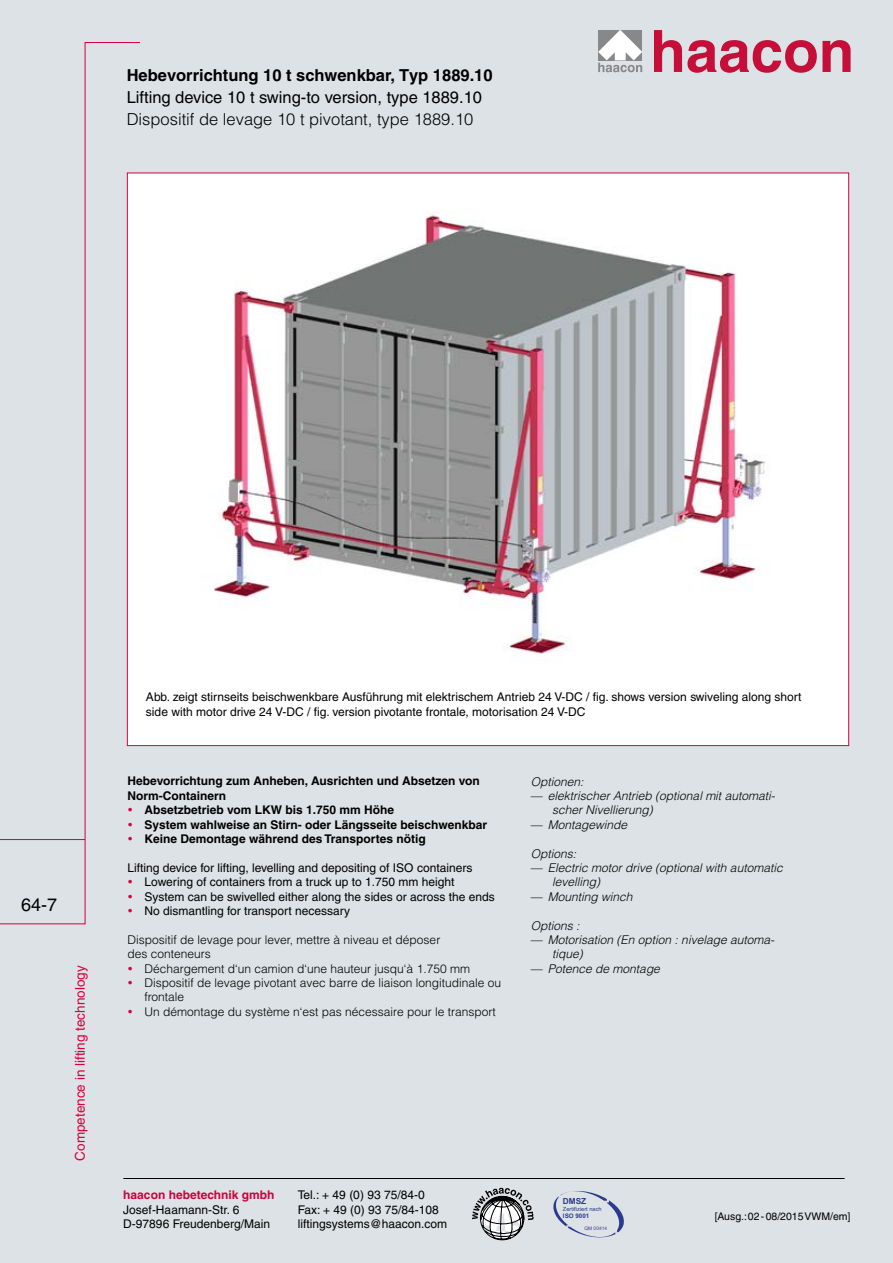
<style>
.page{position:relative;width:893px;height:1263px;background:#dce2e5}
.page>*{position:absolute;margin:0;border:0;box-sizing:border-box;transform-origin:0 0}
.t1{font:18px "Helvetica";color:#000}
.t2{font:16.5px "Helvetica";color:#000}
.t3{font:300 16.5px "Helvetica";color:#000}
.t4{font:700 16.5px "Helvetica";color:#000}
.t5{font:13.5px "Helvetica";color:#da003b}
.t6{font:12px/14.4px "Helvetica";color:#000}
.t7{font:300 12px/14.4px "Helvetica";color:#000}
.t8{font:italic 300 12px/14.4px "Helvetica";color:#000}
.t9{font:700 12px "Helvetica";color:#000}
.t10{font:700 12px "Helvetica";color:#cb023a}
.t11{font:10.5px "Helvetica";color:#000}
.t12{font:700 8.25px "Arial";color:#2a3b8e}
.t13{font:700 6.3px "Arial";color:#2a3b8e}
.t14{font:5.7px "Arial";color:#2a3b8e}
.t15{font:4.8px "Arial";color:#4b3c8d}
.s1{font-style:normal}
</style>
<div class="page">
<hr style="left:85px;top:42px;width:55px;height:1px;background:#da003b">
<hr style="left:85px;top:42px;width:1px;height:797px;background:#da003b">
<div style="left:0;top:839px;width:85px;height:85px;background:#dce2e5"></div>
<svg style="left:654px;top:30px;width:197px;height:43px;background:#d2889b"></svg>
<svg style="left:598px;top:30px;width:44px;height:42px"></svg>
<hr style="left:123px;top:1178px;width:722px;height:1px;background:#000">
<svg style="left:553px;top:1191px;width:71px;height:47px;background:#cad1dc"></svg>
<svg style="left:472px;top:1188px;width:62px;height:52px"></svg>
<div style="left:127px;top:173px;width:722px;height:573px;background:#fff"></div>
<img style="left:213px;top:213px;width:552px;height:448px">
<svg style="left:129px;top:822px;width:3px;height:4px"></svg>
<svg style="left:129px;top:894px;width:3px;height:4px"></svg>
<svg style="left:129px;top:966px;width:3px;height:4px"></svg>
<svg style="left:128px;top:1009px;width:4px;height:4px"></svg>
<h2 class="t4" style="left:127px;top:66px;width:367px">Hebevorrichtung 10 t schwenkbar, Typ 1889.10</h2>
<h2 class="t2" style="left:127px;top:88px;width:357px">Lifting device 10 t swing-to version, type 1889.10</h2>
<h2 class="t3" style="left:127px;top:108px;width:348px">Dispositif de levage 10 t pivotant, type 1889.10</h2>
<h1 class="t1" style="left:21px;top:894px;width:38px">64-7</h1>
<p class="t5" style="left:72px;top:1160px;width:197px;rotate:-90deg">Competence in lifting technology</p>
<p class="t6" style="left:146px;top:690px;width:657px">Abb. zeigt stirnseits beischwenkbare Ausführung mit elektrischem Antrieb 24 V-DC / fig. shows version swiveling along short side with motor drive 24 V-DC / fig. version pivotante frontale, motorisation 24 V-DC</p>
<p class="t9" style="left:128px;top:774px;width:354px">Hebevorrichtung zum Anheben, Ausrichten und Absetzen von</p>
<p class="t9" style="left:128px;top:788px;width:100px">Norm-Containern</p>
<p class="t9" style="left:145px;top:802px;width:251px">Absetzbetrieb vom LKW bis 1.750 mm Höhe</p>
<p class="t9" style="left:145px;top:817px;width:344px">System wahlweise an Stirn- oder Längsseite beischwenkbar</p>
<p class="t9" style="left:145px;top:831px;width:283px">Keine Demontage während des Transportes nötig</p>
<p class="t6" style="left:145px;top:860px;width:352px;text-indent:-17px">Lifting device for lifting, levelling and depositing of ISO containers Lowering of containers from a truck up to 1.750 mm height System can be swivelled either along the sides or across the ends No dismantling for transport necessary</p>
<p class="t7" style="left:128px;top:932px;width:314px">Dispositif de levage pour lever, mettre à niveau et déposer des conteneurs</p>
<p class="t7" style="left:144px;top:961px;width:358px">Déchargement d‘un camion d‘une hauteur jusqu‘à 1.750 mm Dispositif de levage pivotant avec barre de liaison longitudinale ou frontale<br>Un démontage du système n‘est pas nécessaire pour le transport</p>
<p class="t8" style="left:531px;top:774px;width:54px">Optionen:</p>
<p class="t8" style="left:552px;top:788px;width:224px;text-indent:-21px"><span class="s1">—</span> elektrischer Antrieb (optional mit automati&shy;scher Nivellierung)</p>
<p class="t8" style="left:531px;top:817px;width:98px"><span class="s1">—</span> Montagewinde</p>
<p class="t8" style="left:531px;top:846px;width:47px">Options:</p>
<p class="t8" style="left:552px;top:860px;width:232px;text-indent:-21px"><span class="s1">—</span> Electric motor drive (optional with automatic levelling)</p>
<p class="t8" style="left:531px;top:889px;width:103px"><span class="s1">—</span> Mounting winch</p>
<p class="t8" style="left:531px;top:918px;width:50px">Options :</p>
<p class="t8" style="left:552px;top:932px;width:224px;text-indent:-21px"><span class="s1">—</span> Motorisation (En option : nivelage automa&shy;tique)</p>
<p class="t8" style="left:531px;top:961px;width:131px"><span class="s1">—</span> Potence de montage</p>
<p class="t10" style="left:123px;top:1188px;width:153px">haacon hebetechnik gmbh</p>
<p class="t6" style="left:123px;top:1202px;width:148px">Josef-Haamann-Str. 6<br>D-97896 Freudenberg/Main</p>
<p class="t6" style="left:298px;top:1188px;width:151px">Tel.: + 49 (0) 93 75/84-0<br>Fax: + 49 (0) 93 75/84-108 liftingsystems@haacon.com</p>
<p class="t12" style="left:563px;top:1196px;width:25px">DMSZ</p>
<p class="t14" style="left:563px;top:1206px;width:40px">Zertifiziert nach</p>
<p class="t13" style="left:563px;top:1212px;width:28px">ISO 9001</p>
<p class="t15" style="left:584px;top:1225px;width:24px">QM 00414</p>
<p class="t11" style="left:715px;top:1210px;width:137px">[Ausg.:02-08/2015VWM/em]</p>
</div>
